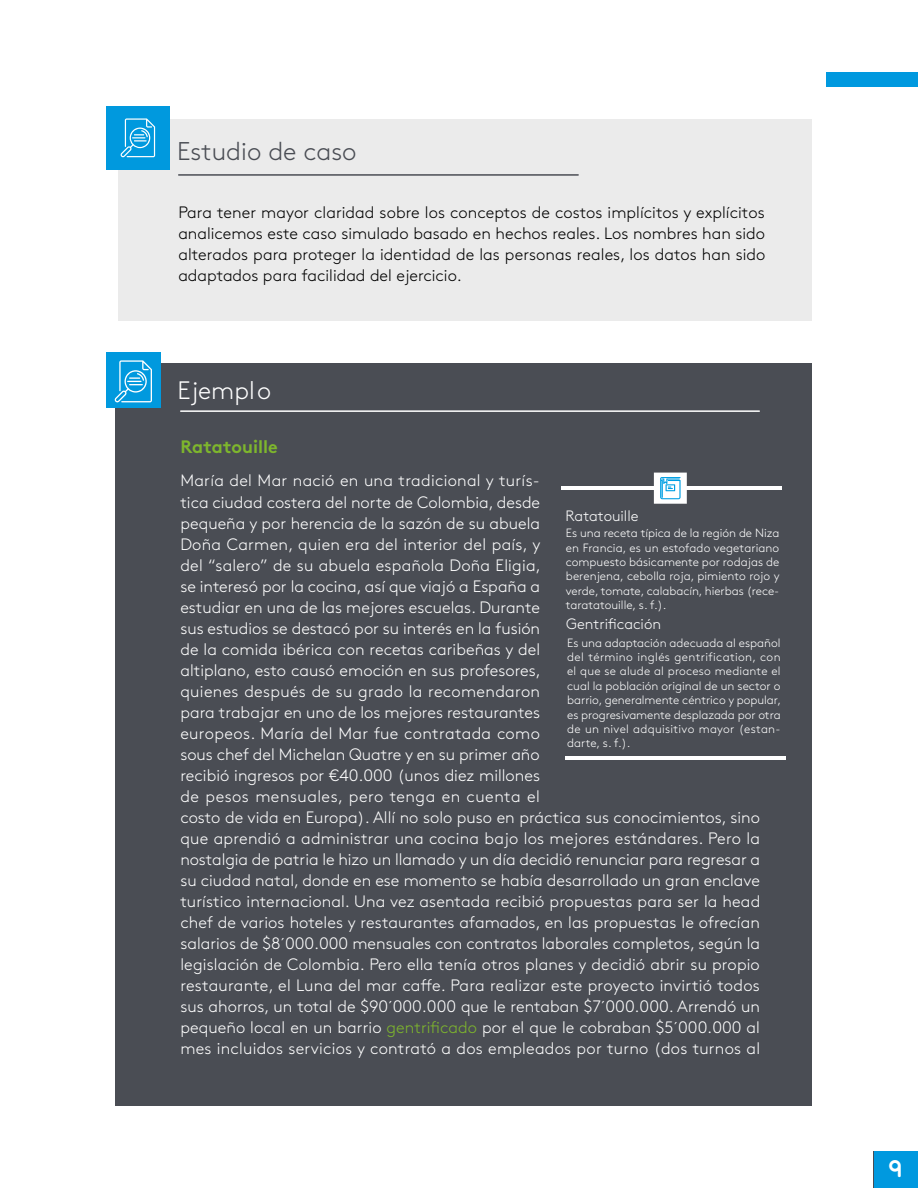
<style>
.page{position:relative;width:918px;height:1188px;background:#fff}
.page>*{position:absolute;margin:0;border:0;box-sizing:border-box;transform-origin:0 0}
.t1{font:300 25.65px "Brown Std";color:#4a4d54}
.t2{font:300 25.2px "Brown Std";color:#fff}
.t3{font:700 18px "Brown Std";color:#7eb62d}
.t4{font:300 16.5px/21px "Brown Std";color:#fff}
.t5{font:300 16.5px/21px "Brown Std";color:#000;text-align:justify}
.t6{font:300 15px "Brown Std";color:#fff}
.t7{font:300 12px/14.4px "Brown Std";color:#fff;text-align:justify}
.s1{color:#7eb62d}
</style>
<div class="page">
<div style="left:826px;top:72px;width:92px;height:15px;background:#0099df"></div>
<div style="left:873px;top:1151px;width:45px;height:37px;background:#0099df"></div>
<div style="left:118px;top:119px;width:694px;height:201px;background:#ebebeb"></div>
<hr style="left:179px;top:174px;width:399px;height:2px;background:#4a4d54">
<div style="left:106px;top:106px;width:63px;height:63px;background:#0099de"></div>
<svg style="left:121px;top:118px;width:34px;height:39px"></svg>
<div style="left:115px;top:364px;width:697px;height:742px;background:#4a4d54"></div>
<hr style="left:181px;top:410px;width:578px;height:2px;background:#fff">
<div style="left:106px;top:353px;width:55px;height:55px;background:#0099de"></div>
<svg style="left:115px;top:360px;width:37px;height:42px"></svg>
<hr style="left:561px;top:486px;width:221px;height:4px;background:#fff">
<div style="left:655px;top:473px;width:31px;height:30px;background:#fff"></div>
<div style="left:654px;top:473px;width:33px;height:31px;border:2px solid #fff"></div>
<hr style="left:565px;top:756px;width:220px;height:4px;background:#fff">
<svg style="left:660px;top:477px;width:21px;height:22px"></svg>
<h1 class="t1" style="left:177px;top:137px;width:181px">Estudio de caso</h1>
<p class="t5" style="left:178px;top:202px;width:589px">Para tener mayor claridad sobre los conceptos de costos implícitos y explícitos analicemos este caso simulado basado en hechos reales . Los nombres han sido alterados para proteger la identidad de las personas reales, los datos han sido adaptados para facilidad del ejercicio .</p>
<h2 class="t2" style="left:177px;top:376px;width:96px">Ejemplo</h2>
<p class="t3" style="left:180px;top:435px;width:99px">Ratatouille</p>
<p class="t4" style="left:180px;top:471px;width:581px">María del Mar nació en una tradicional y turís-<br>tica ciudad costera del norte de Colombia, desde<br>pequeña y por herencia de la sazón de su abuela<br>Doña Carmen, quien era del interior del país, y<br>del “salero” de su abuela española Doña Eligia,<br>se interesó por la cocina, así que viajó a España a<br>estudiar en una de las mejores escuelas . Durante<br>sus estudios se destacó por su interés en la fusión<br>de la comida ibérica con recetas caribeñas y del<br>altiplano, esto causó emoción en sus profesores,<br>quienes después de su grado la recomendaron<br>para trabajar en uno de los mejores restaurantes<br>europeos . María del Mar fue contratada como<br>sous chef del Michelan Quatre y en su primer año<br>recibió ingresos por €40 .000 (unos diez millones<br>de pesos mensuales, pero tenga en cuenta el<br>costo de vida en Europa) . Allí no solo puso en práctica sus conocimientos, sino que aprendió a administrar una cocina bajo los mejores estándares . Pero la nostalgia de patria le hizo un llamado y un día decidió renunciar para regresar a su ciudad natal, donde en ese momento se había desarrollado un gran enclave turístico internacional . Una vez asentada recibió propuestas para ser la head chef de varios hoteles y restaurantes afamados, en las propuestas le ofrecían salarios de $8´000 .000 mensuales con contratos laborales completos, según la legislación de Colombia . Pero ella tenía otros planes y decidió abrir su propio restaurante, el Luna del mar caffe . Para realizar este proyecto invirtió todos sus ahorros, un total de $90´000 .000 que le rentaban $7´000 .000 . Arrendó un pequeño local en un barrio <span class="s1">gentrificado</span> por el que le cobraban $5´000 .000 al mes incluidos servicios y contrató a dos empleados por turno (dos turnos al</p>
<p class="t6" style="left:566px;top:508px;width:74px">Ratatouille</p>
<p class="t7" style="left:566px;top:526px;width:215px">Es una receta típica de la región de Niza en Francia, es un estofado vegetariano compuesto básicamente por rodajas de berenjena, cebolla roja, pimiento rojo y verde, tomate, calabacín, hierbas (rece&shy;taratatouille, s . f .) .</p>
<p class="t7" style="left:567px;top:636px;width:216px">Es una adaptación adecuada al español del término inglés gentrification, con el que se alude al proceso mediante el cual la población original de un sector o barrio, generalmente céntrico y popular, es progresivamente desplazada por otra de un nivel adquisitivo mayor (estan&shy;darte, s . f .) .</p>
<p class="t6" style="left:566px;top:616px;width:96px">Gentrificación</p>
</div>
